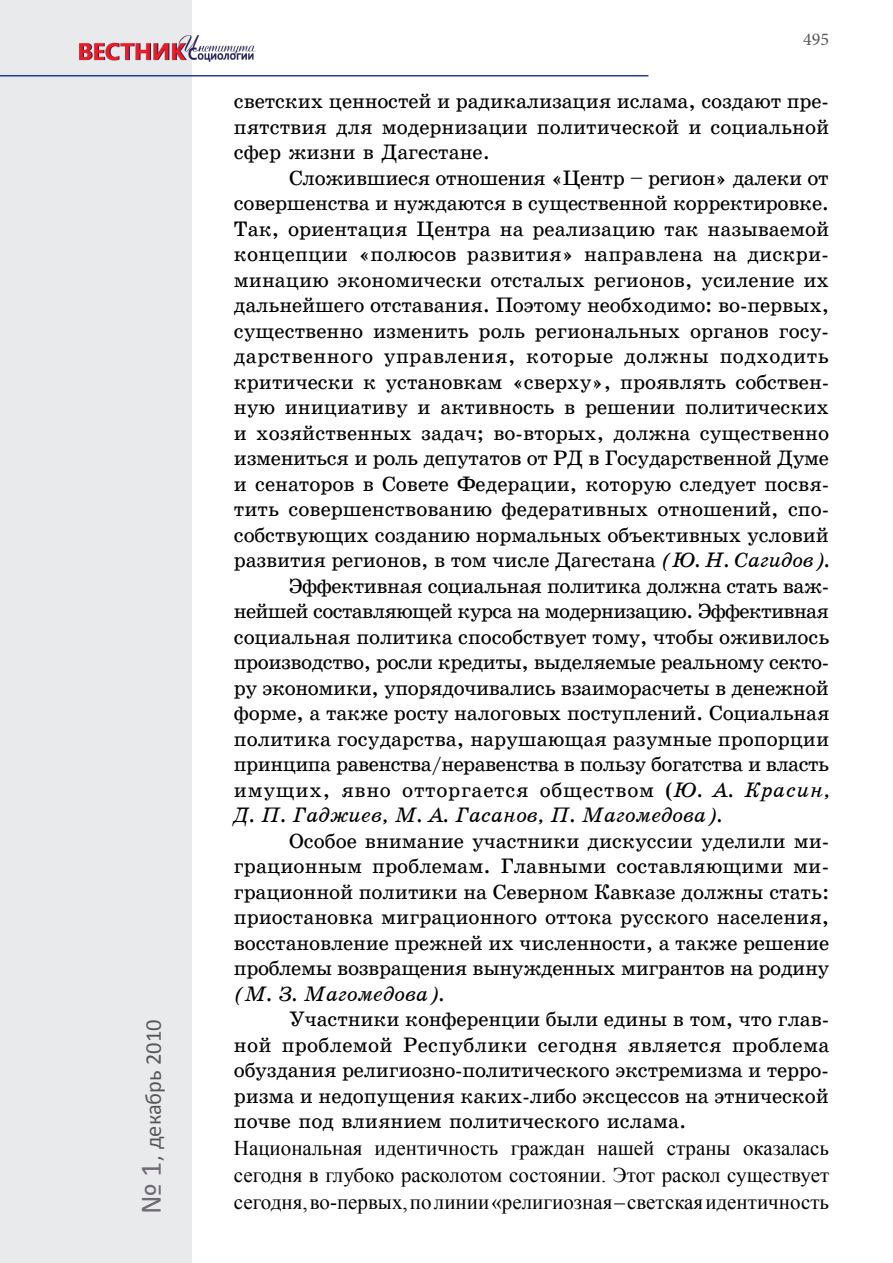
<style>
.page{position:relative;width:893px;height:1263px;background:#fff}
.page>*{position:absolute;margin:0;border:0;box-sizing:border-box;transform-origin:0 0}
.t1{font:22.5px "Calibri";color:#58585b}
.t2{font:21px/25.5px "School Book C";letter-spacing:-.005em;color:#000;text-align:justify}
.t3{font:21px/27px "Times New Roman";color:#000;text-align:justify}
.t4{font:21px "School Book C Italic";color:#000}
.t5{font:18px "Minion Pro";color:#58585b}
.s1{font-size:30px;color:#706a75}
.s2{font-family:"School Book C Italic"}
</style>
<div class="page">
<div style="left:0;top:0;width:191px;height:1263px;background:#e9eaeb"></div>
<hr style="left:0;top:75px;width:648px;height:1px;background:#243d8b">
<img style="left:79px;top:21px;width:177px;height:45px">
<p class="t1" style="left:139px;top:1214px;width:196px;rotate:-90deg"><span class="s1">№ 1</span>, декабрь 2010</p>
<p class="t5" style="left:803px;top:27px;width:27px">495</p>
<p class="t2" style="left:234px;top:89px;width:597px">светских ценностей и радикализация ислама, создают пре&shy;пятствия для модернизации политической и социальной сфер жизни в Дагестане.</p>
<p class="t2" style="left:234px;top:165px;width:597px;text-align:right">Сложившиеся отношения «Центр – регион» далеки от совершенства и нуждаются в существенной корректировке.<br>Так, ориентация Центра на реализацию так называемой концепции «полюсов развития» направлена на дискри&shy;минацию экономически отсталых регионов, усиление их дальнейшего отставания. Поэтому необходимо: во-первых, существенно изменить роль региональных органов госу&shy;дарственного управления, которые должны подходить критически к установкам «сверху», проявлять собствен&shy;ную инициативу и активность в решении политических и хозяйственных задач; во-вторых, должна существенно измениться и роль депутатов от РД в Государственной Думе и сенаторов в Совете Федерации, которую следует посвя&shy;тить совершенствованию федеративных отношений, спо&shy;собствующих созданию нормальных объективных условий развития регионов, в том числе Дагестана <span class="s2">(Ю. Н. Сагидов).<br></span>Эффективная социальная политика должна стать важ&shy;нейшей составляющей курса на модернизацию. Эффективная социальная политика способствует тому, чтобы оживилось производство, росли кредиты, выделяемые реальному секто&shy;ру экономики, упорядочивались взаиморасчеты в денежной форме, а также росту налоговых поступлений. Социальная политика государства, нарушающая разумные пропорции принципа равенства/неравенства в пользу богатства и власть имущих, явно отторгается обществом (<span class="s2">Ю. А. Красин,</span></p>
<p class="t4" style="left:234px;top:803px;width:490px">Д. П. Гаджиев, М. А. Гасанов, П. Магомедова).</p>
<p class="t2" style="left:234px;top:828px;width:597px;text-indent:55px">Особое внимание участники дискуссии уделили ми&shy;грационным проблемам. Главными составляющими ми&shy;грационной политики на Северном Кавказе должны стать: приостановка миграционного оттока русского населения, восстановление прежней их численности, а также решение проблемы возвращения вынужденных мигрантов на родину</p>
<p class="t4" style="left:234px;top:982px;width:212px">(М. З. Магомедова).</p>
<p class="t2" style="left:234px;top:1007px;width:597px;text-indent:55px">Участники конференции были едины в том, что глав&shy;ной проблемой Республики сегодня является проблема обуздания религиозно-политического экстремизма и терро&shy;ризма и недопущения каких-либо эксцессов на этнической почве под влиянием политического ислама.</p>
<p class="t3" style="left:234px;top:1134px;width:597px">Национальная идентичность граждан нашей страны оказалась сегодня в глубоко расколотом состоянии. Этот раскол существует сегодня, во-первых, по линии «религиозная – светская идентичность</p>
</div>
